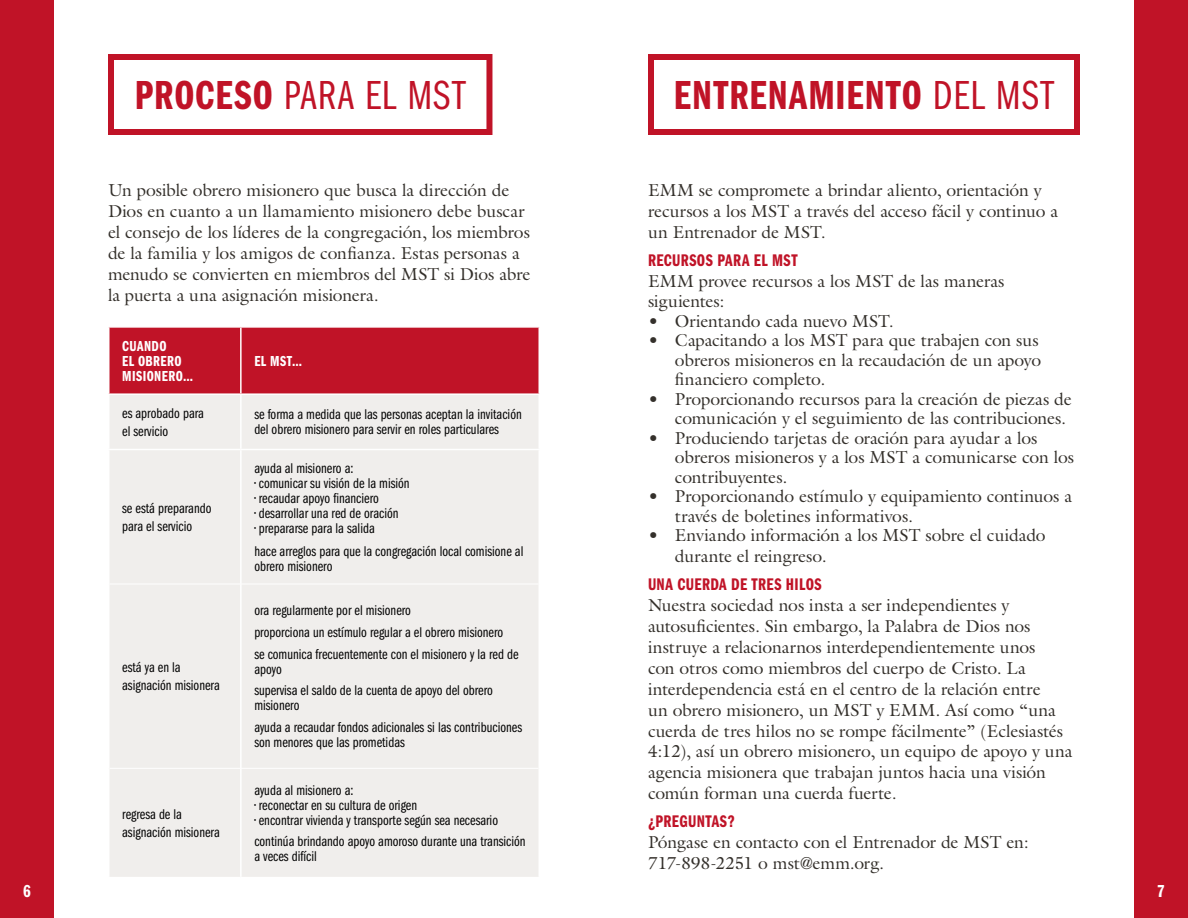
<style>
.page{position:relative;width:1188px;height:918px;background:#fff}
.page>*{position:absolute;margin:0;border:0;box-sizing:border-box;transform-origin:0 0}
.t1{font:42px "Franklin Gothic LT Pro Dm Cm";letter-spacing:.025em;color:#c01327}
.t2{font:42px "Franklin Gothic LT Pro Bk Cm";letter-spacing:.03em;color:#c01327}
.t3{font:18px "Franklin Gothic LT Pro Dm Cm";color:#fff}
.t4{font:17.4px/21px "Galliard Pro";letter-spacing:-.01em;color:#34302b}
.t5{font:17.4px "Franklin Gothic LT Pro Dm Cm";letter-spacing:.025em;color:#c01327}
.t6{font:15px/15px "Franklin Gothic LT Pro Dm Cm";letter-spacing:.025em;color:#fff}
.t7{font:14.7px/21.8px "Franklin Gothic LT Pro Bk Cm";color:#000}
.s1{font-family:"Franklin Gothic LT Pro Dm Cm"}
.s2{font-family:"Franklin Gothic LT Pro Bk Cm"}
</style>
<div class="page">
<div style="left:0;top:0;width:54px;height:918px;background:#c01327"></div>
<div style="left:108px;top:54px;width:384px;height:81px;border:6px solid #c01327"></div>
<div style="left:1134px;top:0;width:54px;height:918px;background:#c01327"></div>
<div style="left:110px;top:328px;width:428px;height:65px;background:#c01327"></div>
<div style="left:110px;top:395px;width:428px;height:482px;background:#f0eeec"></div>
<hr style="left:240px;top:328px;width:2px;height:65px;background:#fff">
<hr style="left:240px;top:395px;width:2px;height:54px;background:#fff">
<hr style="left:240px;top:450px;width:2px;height:134px;background:#fff">
<hr style="left:240px;top:584px;width:2px;height:184px;background:#fff">
<hr style="left:240px;top:768px;width:2px;height:109px;background:#fff">
<hr style="left:110px;top:584px;width:131px;height:1px;background:#fff">
<hr style="left:241px;top:584px;width:297px;height:1px;background:#fff">
<hr style="left:110px;top:768px;width:131px;height:1px;background:#fff">
<hr style="left:241px;top:768px;width:297px;height:1px;background:#fff">
<hr style="left:108px;top:449px;width:133px;height:1px;background:#fff">
<hr style="left:241px;top:449px;width:299px;height:1px;background:#fff">
<div style="left:648px;top:54px;width:432px;height:81px;border:6px solid #c01327"></div>
<h1 class="t2" style="left:135px;top:72px;width:332px"><span class="s1">PROCESO</span> PARA EL MST</h1>
<p class="t4" style="left:108px;top:179px;width:424px">Un posible obrero misionero que busca la dirección de Dios en cuanto a un llamamiento misionero debe buscar el consejo de los líderes de la congregación, los miembros de la familia y los amigos de confianza. Estas personas a menudo se convierten en miembros del MST si Dios abre la puerta a una asignación misionera.</p>
<p class="t6" style="left:122px;top:338px;width:72px">CUANDO<br>EL OBRERO<br>MISIONERO…</p>
<p class="t6" style="left:254px;top:353px;width:49px">EL MST…</p>
<p class="t7" style="left:122px;top:405px;width:83px;line-height:17.5px">es aprobado para el servicio</p>
<p class="t7" style="left:254px;top:407px;width:269px;line-height:15px">se forma a medida que las personas aceptan la invitación del obrero misionero para servir en roles particulares</p>
<p class="t7" style="left:122px;top:500px;width:91px;line-height:17.5px">se está preparando para el servicio</p>
<p class="t7" style="left:122px;top:659px;width:99px;line-height:17.5px">está ya en la asignación misionera</p>
<p class="t7" style="left:122px;top:806px;width:99px;line-height:17.5px">regresa de la asignación misionera</p>
<p class="t7" style="left:254px;top:458px;width:101px">ayuda al misionero a:</p>
<p class="t7" style="left:254px;top:473px;width:157px">• comunicar su visión de la misión</p>
<p class="t7" style="left:254px;top:488px;width:126px">• recaudar apoyo financiero</p>
<p class="t7" style="left:254px;top:503px;width:146px">• desarrollar una red de oración</p>
<p class="t7" style="left:254px;top:517px;width:271px;line-height:22.5px">• prepararse para la salida<br>hace arreglos para que la congregación local comisione al</p>
<p class="t7" style="left:254px;top:555px;width:80px">obrero misionero</p>
<p class="t7" style="left:254px;top:600px;width:266px">ora regularmente por el misionero<br>proporciona un estímulo regular a el obrero misionero<br>se comunica frecuentemente con el misionero y la red de</p>
<p class="t7" style="left:254px;top:658px;width:240px">apoyo<br>supervisa el saldo de la cuenta de apoyo del obrero</p>
<p class="t7" style="left:254px;top:695px;width:269px">misionero<br>ayuda a recaudar fondos adicionales si las contribuciones</p>
<p class="t7" style="left:254px;top:732px;width:152px">son menores que las prometidas</p>
<p class="t7" style="left:254px;top:779px;width:101px">ayuda al misionero a:</p>
<p class="t7" style="left:254px;top:794px;width:164px">• reconectar en su cultura de origen</p>
<p class="t7" style="left:254px;top:809px;width:273px">• encontrar vivienda y transporte según sea necesario continúa brindando apoyo amoroso durante una transición</p>
<p class="t7" style="left:254px;top:846px;width:64px">a veces difícil</p>
<h1 class="t1" style="left:674px;top:72px;width:382px">ENTRENAMIENTO <span class="s2">DEL MST</span></h1>
<p class="t4" style="left:648px;top:179px;width:412px">EMM se compromete a brindar aliento, orientación y recursos a los MST a través del acceso fácil y continuo a un Entrenador de MST.</p>
<p class="t5" style="left:648px;top:250px;width:151px">RECURSOS PARA EL MST</p>
<p class="t4" style="left:648px;top:270px;width:358px">EMM provee recursos a los MST de las maneras siguientes:</p>
<p class="t4" style="left:648px;top:310px;width:247px">• Orientando cada nuevo MST.</p>
<p class="t4" style="left:675px;top:330px;width:368px;line-height:19.5px;text-indent:-27px">• Capacitando a los MST para que trabajen con sus obreros misioneros en la recaudación de un apoyo financiero completo.</p>
<p class="t4" style="left:675px;top:389px;width:398px;line-height:19.5px;text-indent:-27px">• Proporcionando recursos para la creación de piezas de comunicación y el seguimiento de las contribuciones.</p>
<p class="t4" style="left:675px;top:428px;width:401px;line-height:19.5px;text-indent:-27px">• Produciendo tarjetas de oración para ayudar a los obreros misioneros y a los MST a comunicarse con los contribuyentes.</p>
<p class="t4" style="left:675px;top:486px;width:399px;line-height:19.5px;text-indent:-27px">• Proporcionando estímulo y equipamiento continuos a través de boletines informativos.</p>
<p class="t4" style="left:675px;top:525px;width:372px;text-indent:-27px">• Enviando información a los MST sobre el cuidado durante el reingreso.</p>
<p class="t5" style="left:648px;top:575px;width:175px">UNA CUERDA DE TRES HILOS</p>
<p class="t4" style="left:648px;top:594px;width:426px">Nuestra sociedad nos insta a ser independientes y autosuficientes. Sin embargo, la Palabra de Dios nos instruye a relacionarnos interdependientemente unos<br>con otros como miembros del cuerpo de Cristo. La interdependencia está en el centro de la relación entre<br>un obrero misionero, un MST y EMM. Así como “una cuerda de tres hilos no se rompe fácilmente” (Eclesiastés 4:12), así un obrero misionero, un equipo de apoyo y una agencia misionera que trabajan juntos hacia una visión común forman una cuerda fuerte.</p>
<p class="t5" style="left:648px;top:812px;width:88px">¿PREGUNTAS?</p>
<p class="t4" style="left:648px;top:831px;width:382px">Póngase en contacto con el Entrenador de MST en:<br>717-898-2251 o mst@emm.org.</p>
<p class="t3" style="left:23px;top:881px;width:9px">6</p>
<p class="t3" style="left:1157px;top:881px;width:9px">7</p>
</div>
